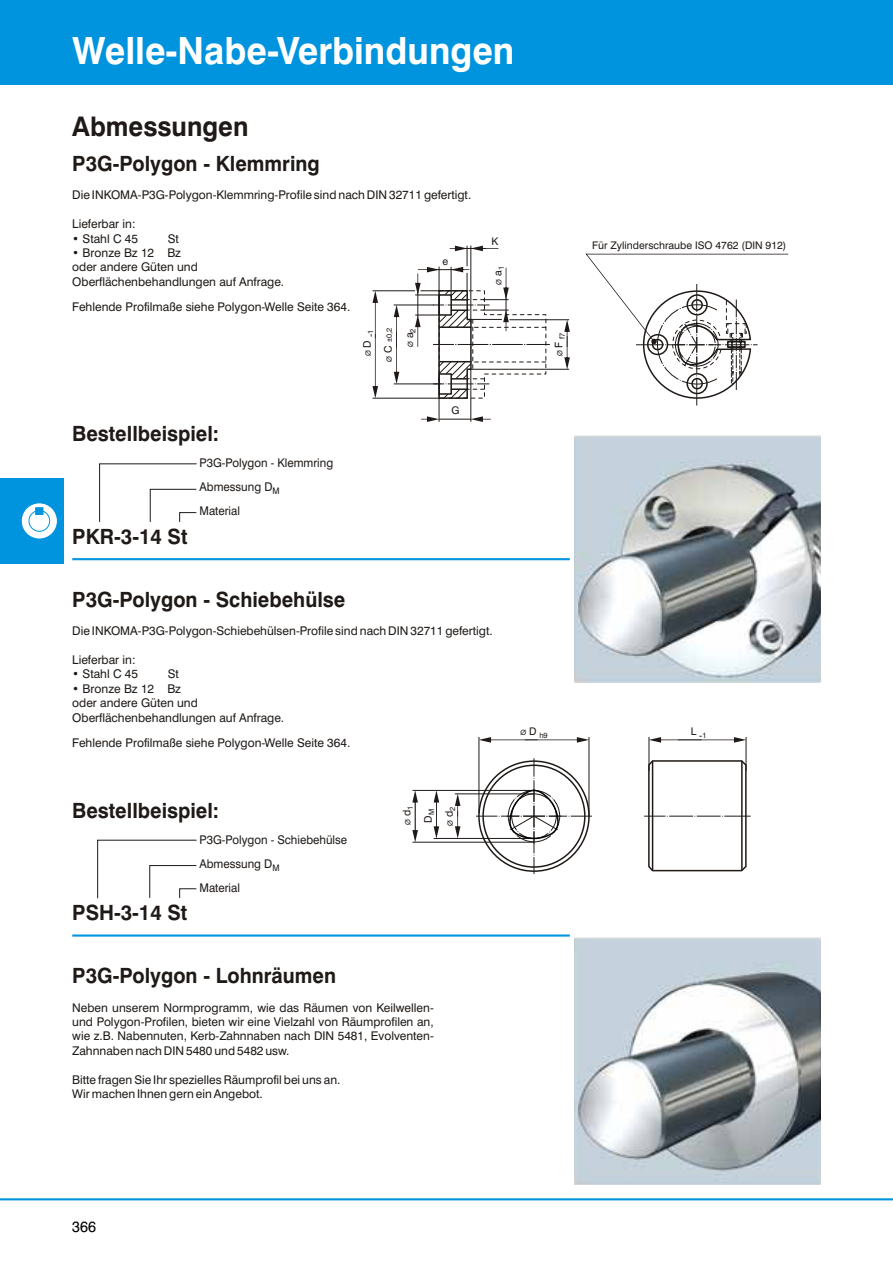
<style>
.page{position:relative;width:893px;height:1263px;background:#fff}
.page>*{position:absolute;margin:0;border:0;box-sizing:border-box;transform-origin:0 0}
.t1{font:700 37.5px "Swiss 721 BT";color:#fff;scale:.96 1}
.t2{font:700 27px "Swiss 721 BT";color:#1f1a17;scale:.96 1}
.t3{font:700 21px "Swiss 721 BT";color:#1f1a17;scale:.96 1}
.t4{font:15px "Swiss 721 BT";color:#000;scale:.96 1}
.t5{font:12px/14.4px "Swiss 721 BT";color:#1f1a17}
.t6{font:12px/24px "Swiss 721 BT";color:#1f1a17;scale:.96 1}
.t7{font:10.5px "Swiss 721 BT";color:#1f1a17}
.t8{font:7.5px "Swiss 721 BT";color:#1f1a17}
.t9{font:500 7.5px "Bauhaus IT Cby BT";color:#1f1a17}
.s1{font-family:"Bauhaus IT Cby BT";font-weight:500}
.s2{font-size:10.5px}
.s3{font-family:"Arial"}
.s4{font-size:7.5px}
.s5{font-family:"Swiss 721 BT";font-weight:400;font-size:10.5px}
.s6{font-family:"Swiss 721 BT";font-weight:400}
</style>
<div class="page">
<div style="left:0;top:0;width:893px;height:85px;background:#0094de"></div>
<hr style="left:0;top:1198px;width:893px;height:2px;background:#0094de">
<hr style="left:644px;top:816px;width:107px;height:1px;background:#1f1a17">
<svg style="left:650px;top:737px;width:96px;height:6px"></svg>
<hr style="left:649px;top:737px;width:1px;height:34px;background:#1f1a17">
<hr style="left:746px;top:737px;width:1px;height:34px;background:#1f1a17">
<svg style="left:647px;top:759px;width:100px;height:113px"></svg>
<hr style="left:476px;top:816px;width:116px;height:1px;background:#1f1a17">
<hr style="left:534px;top:758px;width:1px;height:116px;background:#1f1a17">
<div style="left:478px;top:760px;width:112px;height:112px;border:2px solid #1f1a17;border-radius:50%"></div>
<div style="left:482px;top:764px;width:104px;height:104px;border:2px solid #1f1a17;border-radius:50%"></div>
<svg style="left:412px;top:790px;width:6px;height:52px"></svg>
<svg style="left:434px;top:791px;width:5px;height:47px"></svg>
<svg style="left:455px;top:794px;width:5px;height:44px"></svg>
<hr style="left:413px;top:790px;width:121px;height:1px;background:#1f1a17">
<hr style="left:479px;top:737px;width:1px;height:76px;background:#1f1a17">
<hr style="left:589px;top:737px;width:1px;height:80px;background:#1f1a17">
<hr style="left:413px;top:842px;width:121px;height:1px;background:#1f1a17">
<hr style="left:434px;top:838px;width:100px;height:1px;background:#1f1a17">
<hr style="left:455px;top:793px;width:79px;height:1px;background:#1f1a17">
<svg style="left:479px;top:737px;width:110px;height:6px"></svg>
<svg style="left:508px;top:788px;width:51px;height:54px"></svg>
<svg style="left:99px;top:463px;width:98px;height:59px"></svg>
<svg style="left:97px;top:839px;width:100px;height:60px"></svg>
<hr style="left:433px;top:344px;width:117px;height:1px;background:#1f1a17">
<svg style="left:394px;top:306px;width:5px;height:77px"></svg>
<svg style="left:564px;top:320px;width:6px;height:50px"></svg>
<svg style="left:372px;top:291px;width:6px;height:107px"></svg>
<hr style="left:509px;top:319px;width:60px;height:1px;background:#1f1a17">
<hr style="left:469px;top:369px;width:100px;height:1px;background:#1f1a17">
<hr style="left:373px;top:290px;width:42px;height:1px;background:#1f1a17">
<hr style="left:373px;top:398px;width:68px;height:1px;background:#1f1a17">
<hr style="left:394px;top:383px;width:47px;height:1px;background:#1f1a17">
<hr style="left:394px;top:305px;width:40px;height:1px;background:#1f1a17">
<svg style="left:415px;top:246px;width:132px;height:176px"></svg>
<hr style="left:696px;top:284px;width:1px;height:121px;background:#1f1a17">
<svg style="left:585px;top:254px;width:203px;height:145px"></svg>
<hr style="left:72px;top:558px;width:498px;height:2px;background:#0094de">
<hr style="left:72px;top:934px;width:498px;height:2px;background:#0094de">
<img style="left:574px;top:436px;width:247px;height:246px">
<img style="left:574px;top:938px;width:247px;height:246px">
<div style="left:0;top:478px;width:64px;height:85px;background:#0094de"></div>
<svg style="left:21px;top:502px;width:37px;height:37px"></svg>
<div style="left:29px;top:510px;width:21px;height:22px;background:#fff;border:1px solid #0094de;border-radius:50%"></div>
<div style="left:35px;top:507px;width:8px;height:8px;background:#0094de;border:1px solid #0094de"></div>
<h1 class="t1" style="left:72px;top:35px;width:462px">Welle-Nabe-Verbindungen</h1>
<h2 class="t2" style="left:72px;top:116px;width:185px">Abmessungen</h2>
<h3 class="t3" style="left:72px;top:155px;width:259px">P3G-Polygon - Klemmring</h3>
<p class="t5" style="left:72px;top:189px;width:400px">Die INKOMA-P3G-Polygon-Klemmring-Profile sind nach DIN 32711 gefertigt.</p>
<p class="t5" style="left:72px;top:218px;width:65px">Lieferbar in:</p>
<p class="t5" style="left:72px;top:232px;width:67px">• Stahl C 45</p>
<p class="t5" style="left:168px;top:232px;width:13px">St</p>
<p class="t5" style="left:72px;top:247px;width:213px">• Bronze Bz 12 Bz<br>oder andere Güten und<br>Oberflächenbehandlungen auf Anfrage.</p>
<p class="t5" style="left:72px;top:301px;width:280px">Fehlende Profilmaße siehe Polygon-Welle Seite 364.</p>
<p class="t7" style="left:442px;top:257px;width:7px">e</p>
<h3 class="t3" style="left:72px;top:425px;width:154px">Bestellbeispiel:</h3>
<h3 class="t3" style="left:72px;top:528px;width:121px">PKR-3-14 St</h3>
<p class="t6" style="left:199px;top:452px;width:141px">P3G-Polygon - Klemmring<br>Abmessung D<sub>M<br></sub>Material</p>
<p class="t8" style="left:386px;top:362px;width:35px;rotate:-90deg"><span class="s1">Ø</span> <span class="s2">C</span> <span class="s3">±</span>0,2</p>
<p class="t7" style="left:365px;top:356px;width:28px;rotate:-90deg"><sup>Ø</sup> D <span class="s4">1</span>-</p>
<p class="t9" style="left:407px;top:347px;width:20px;rotate:-90deg">Ø <span class="s5">a</span><span class="s6">2</span></p>
<p class="t7" style="left:451px;top:406px;width:10px">G</p>
<p class="t7" style="left:492px;top:237px;width:8px">K</p>
<p class="t9" style="left:496px;top:285px;width:20px;rotate:-90deg">Ø <span class="s5">a</span><span class="s6">1</span></p>
<p class="t8" style="left:559px;top:356px;width:25px;rotate:-90deg"><sup>Ø</sup> <sup>F</sup> f7</p>
<h3 class="t3" style="left:72px;top:591px;width:286px">P3G-Polygon - Schiebehülse</h3>
<p class="t5" style="left:72px;top:625px;width:422px">Die INKOMA-P3G-Polygon-Schiebehülsen-Profile sind nach DIN 32711 gefertigt.</p>
<p class="t5" style="left:72px;top:654px;width:65px">Lieferbar in:</p>
<p class="t5" style="left:72px;top:668px;width:67px">• Stahl C 45</p>
<p class="t5" style="left:168px;top:668px;width:13px">St</p>
<p class="t5" style="left:72px;top:682px;width:213px">• Bronze Bz 12 Bz<br>oder andere Güten und<br>Oberflächenbehandlungen auf Anfrage.</p>
<p class="t5" style="left:72px;top:736px;width:280px">Fehlende Profilmaße siehe Polygon-Welle Seite 364.</p>
<p class="t8" style="left:520px;top:732px;width:29px"><sup>Ø</sup> <sup>D</sup> h9</p>
<h3 class="t3" style="left:72px;top:802px;width:154px">Bestellbeispiel:</h3>
<h3 class="t3" style="left:72px;top:904px;width:121px">PSH-3-14 St</h3>
<p class="t6" style="left:199px;top:829px;width:155px">P3G-Polygon - Schiebehülse<br>Abmessung D<sub>M<br></sub>Material</p>
<p class="t9" style="left:405px;top:825px;width:21px;rotate:-90deg">Ø <span class="s5">d</span><span class="s6">1</span></p>
<p class="t7" style="left:424px;top:823px;width:15px;rotate:-90deg">D<sub>M</sub></p>
<p class="t9" style="left:447px;top:826px;width:21px;rotate:-90deg">Ø <span class="s5">d</span><span class="s6">2</span></p>
<h3 class="t3" style="left:72px;top:967px;width:276px">P3G-Polygon - Lohnräumen</h3>
<p class="t5" style="left:72px;top:1001px;width:363px;text-align:justify">Neben unserem Normprogramm, wie das Räumen von Keilwellen&shy;und Polygon-Profilen, bieten wir eine Vielzahl von Räumprofilen an, wie z.B. Nabennuten, Kerb-Zahnnaben nach DIN 5481, Evolventen-Zahnnaben nach DIN 5480 und 5482 usw.</p>
<p class="t5" style="left:72px;top:1073px;width:270px">Bitte fragen Sie Ihr spezielles Räumprofil bei uns an.<br>Wir machen Ihnen gern ein Angebot.</p>
<p class="t7" style="left:592px;top:241px;width:196px">Für Zylinderschraube ISO 4762 (DIN 912)</p>
<p class="t7" style="left:691px;top:729px;width:17px">L -<span class="s4">1</span></p>
<p class="t4" style="left:72px;top:1221px;width:26px">366</p>
</div>
